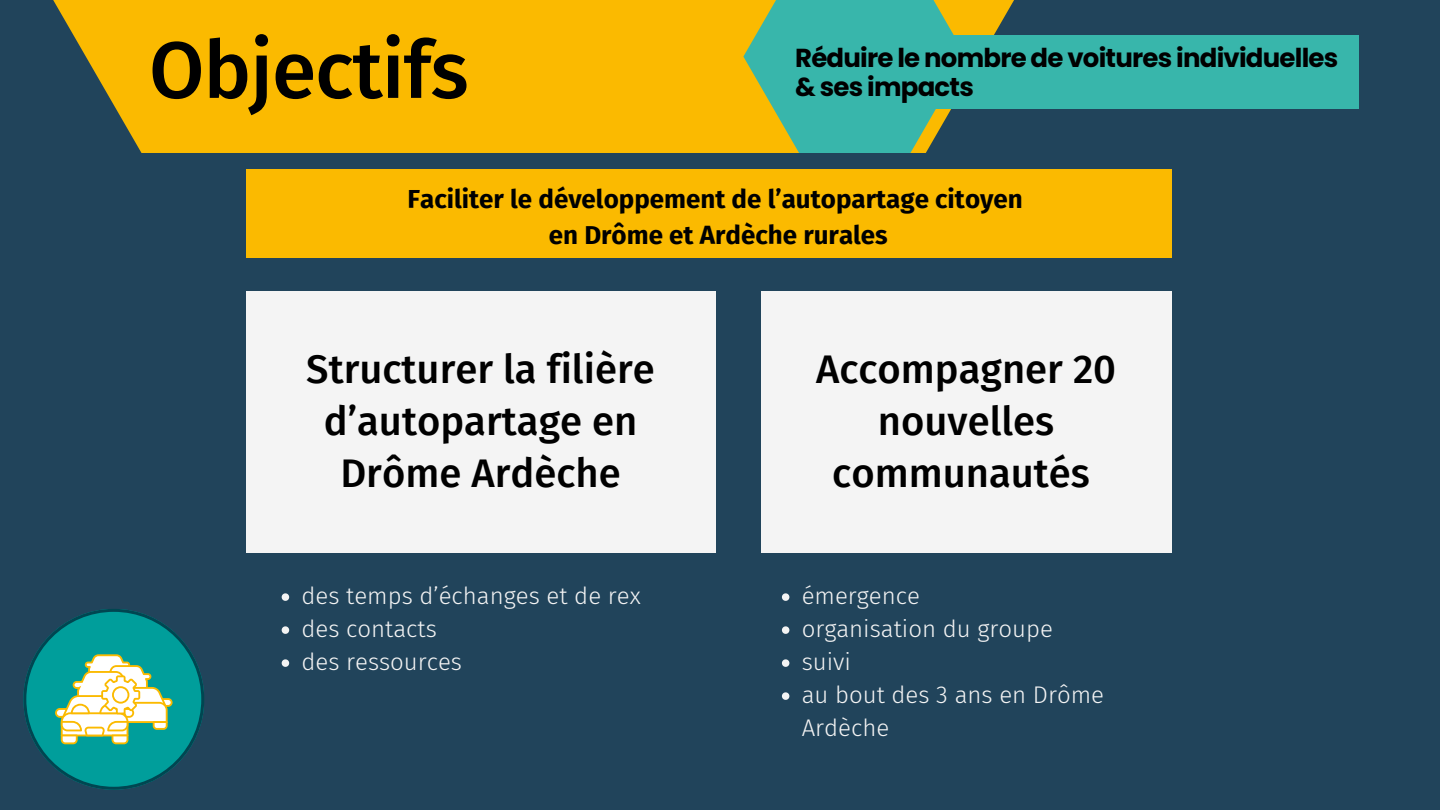
<style>
.page{position:relative;width:1440px;height:810px;background:#21445b}
.page>*{position:absolute;margin:0;border:0;box-sizing:border-box;transform-origin:0 0}
.t1{font:500 80px "Fira Sans";letter-spacing:-.01em;color:#000}
.t2{font:500 40px/51.8px "Fira Sans";color:#000;text-align:center}
.t3{font:700 26px/36px "Fira Sans";color:#000;text-align:center}
.t4{font:700 26px/29.2px "Poppins";letter-spacing:-.03em;color:#000}
.t5{font:300 24px/33px "Fira Sans";color:#f4f4f4}
</style>
<div class="page">
<div style="left:246px;top:292px;width:469px;height:261px;background:#f4f4f4"></div>
<svg style="left:53px;top:0;width:1014px;height:153px;background:#e1ac0a"></svg>
<svg style="left:743px;top:0;width:223px;height:153px;background:#58b28a"></svg>
<div style="left:761px;top:292px;width:410px;height:261px;background:#f4f4f4"></div>
<div style="left:910px;top:35px;width:449px;height:73px;background:#38b6ab"></div>
<svg style="left:23px;top:609px;width:181px;height:181px"></svg>
<div style="left:246px;top:170px;width:925px;height:88px;background:#fbba00"></div>
<svg style="left:782px;top:593px;width:7px;height:8px"></svg>
<svg style="left:782px;top:626px;width:7px;height:8px"></svg>
<svg style="left:782px;top:659px;width:7px;height:8px"></svg>
<svg style="left:782px;top:692px;width:7px;height:8px"></svg>
<svg style="left:282px;top:593px;width:7px;height:8px"></svg>
<svg style="left:282px;top:626px;width:7px;height:8px"></svg>
<svg style="left:282px;top:659px;width:7px;height:8px"></svg>
<h3 class="t1" style="left:149px;top:23px;width:321px">Objectifs</h3>
<p class="t4" style="left:795px;top:43px;width:545px">Réduire le nombre de voitures individuelles &amp; ses impacts</p>
<p class="t3" style="left:408px;top:182px;width:617px">Faciliter le développement de l’autopartage citoyen en Drôme et Ardèche rurales</p>
<h1 class="t2" style="left:306px;top:344px;width:350px">Structurer la filière d’autopartage en<br>Drôme Ardèche</h1>
<h3 class="t2" style="left:816px;top:344px;width:302px">Accompagner 20 nouvelles communautés</h3>
<p class="t5" style="left:301px;top:579px;width:341px">des temps d’échanges et de rex</p>
<p class="t5" style="left:301px;top:612px;width:137px">des contacts</p>
<p class="t5" style="left:301px;top:645px;width:162px">des ressources</p>
<h2 class="t5" style="left:802px;top:579px;width:120px">émergence</h2>
<h2 class="t5" style="left:802px;top:612px;width:253px">organisation du groupe</h2>
<p class="t5" style="left:802px;top:645px;width:51px">suivi</p>
<p class="t5" style="left:802px;top:678px;width:304px">au bout des 3 ans en Drôme<br>Ardèche</p>
</div>
